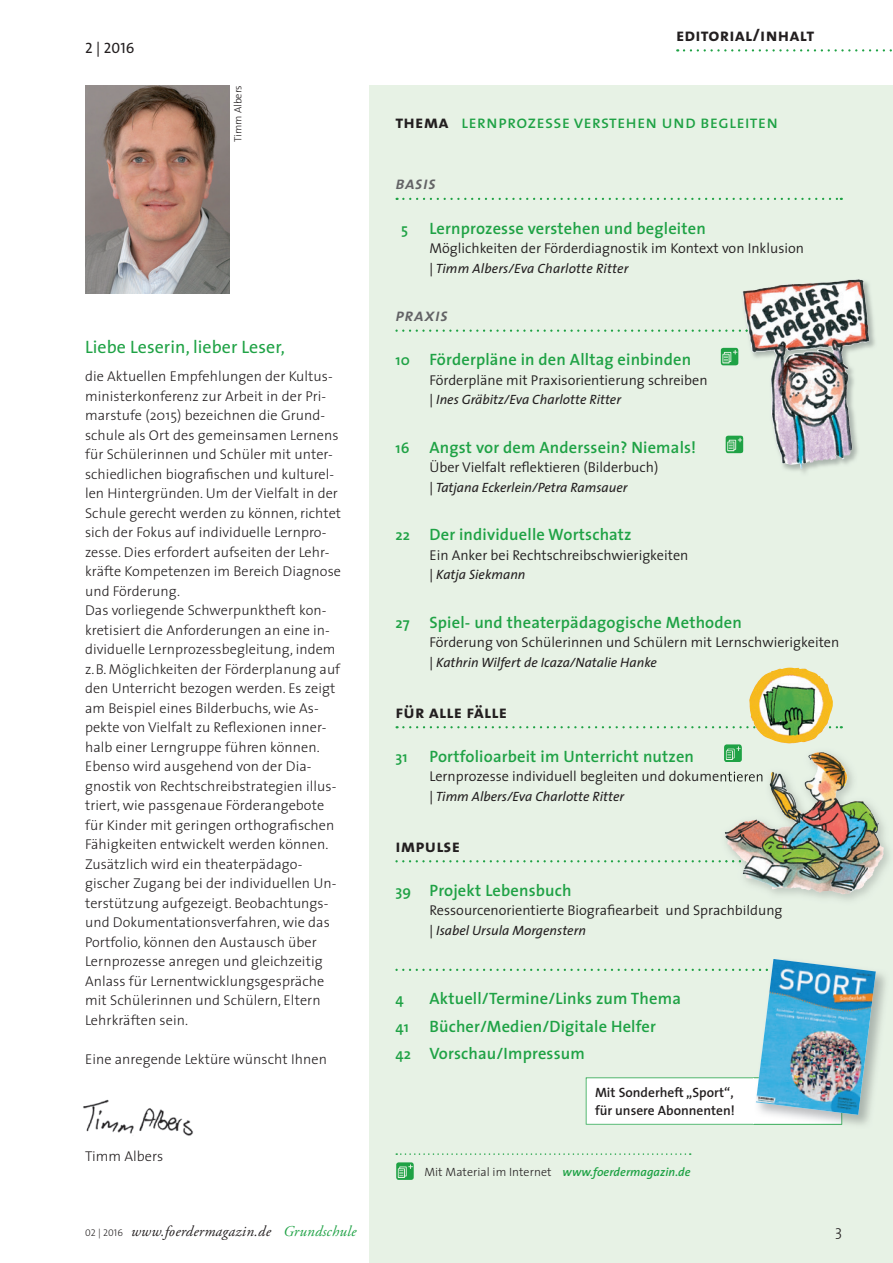
<style>
.page{position:relative;width:893px;height:1263px;background:#fff}
.page>*{position:absolute;margin:0;border:0;box-sizing:border-box;transform-origin:0 0}
.t1{font:18px "The Sans CV Caps";letter-spacing:.01em;color:#1fa245}
.t2{font:18px "The Sans CV Bold Caps";letter-spacing:.01em;color:#231f20}
.t3{font:18px "The Sans CV";letter-spacing:.005em;color:#1fa245}
.t4{font:italic 18px "The Sans CV Semi Bold Caps";letter-spacing:.02em;color:#636366}
.t5{font:700 16.5px/27.3px "The Sans CV Semi";letter-spacing:.01em;color:#1fa245}
.t6{font:italic 15px "Adobe Garamond Pro";letter-spacing:.02em;color:#231f20}
.t7{font:15px "The Sans CV Caps";color:#231f20}
.t8{font:700 15px "The Sans CV Semi";color:#1fa245}
.t9{font:15px "The Sans CV Light";color:#231f20}
.t10{font:14.25px/19.5px "The Sans CV Light";letter-spacing:.005em;color:#231f20}
.t11{font:300 14.25px "The Sans CV Semi";color:#231f20}
.t12{font:italic 13.5px "The Sans CV";color:#231f20}
.t13{font:700 13.5px/18.8px "The Sans CV Semi";color:#231f20}
.t14{font:12px "The Sans CV Light";letter-spacing:.005em;color:#231f20}
.t15{font:10.5px "The Sans CV Light";color:#231f20}
.s1{font-family:"The Sans CV Bold Caps";color:#231f20}
.s2{font-size:15px}
.s3{font-family:"The Sans CV Semi";font-weight:700;font-style:italic;color:#1fa245}
.s4{font-family:"The Sans CV Light Caps";font-style:normal;font-size:9.75px}
.s5{color:#1fa245}
</style>
<div class="page">
<div style="left:370px;top:85px;width:523px;height:1178px;background:#e7f2e5"></div>
<svg style="left:684px;top:49px;width:208px;height:3px"></svg>
<img style="left:85px;top:85px;width:145px;height:208px">
<svg style="left:397px;top:198px;width:445px;height:2px"></svg>
<svg style="left:397px;top:726px;width:445px;height:2px"></svg>
<img style="left:749px;top:668px;width:85px;height:76px">
<svg style="left:721px;top:348px;width:17px;height:17px"></svg>
<svg style="left:396px;top:1162px;width:18px;height:18px"></svg>
<svg style="left:396px;top:1153px;width:295px;height:2px"></svg>
<img style="left:83px;top:1099px;width:110px;height:37px">
<img style="left:754px;top:972px;width:132px;height:153px">
<svg style="left:395px;top:968px;width:481px;height:156px"></svg>
<img style="left:756px;top:959px;width:120px;height:156px">
<svg style="left:724px;top:744px;width:18px;height:3px"></svg>
<img style="left:741px;top:279px;width:134px;height:194px">
<svg style="left:395px;top:329px;width:347px;height:3px"></svg>
<svg style="left:726px;top:436px;width:16px;height:17px"></svg>
<img style="left:742px;top:279px;width:116px;height:190px">
<img style="left:720px;top:752px;width:170px;height:148px">
<svg style="left:395px;top:860px;width:447px;height:2px"></svg>
<img style="left:720px;top:771px;width:42px;height:14px">
<img style="left:724px;top:747px;width:18px;height:15px">
<img style="left:769px;top:753px;width:49px;height:76px">
<p class="t7" style="left:85px;top:36px;width:51px">2 | 2016</p>
<p class="t15" style="left:229px;top:142px;width:59px;rotate:-90deg">Timm Albers</p>
<p class="t3" style="left:85px;top:332px;width:201px">Liebe Leserin, lieber Leser,</p>
<p class="t10" style="left:85px;top:366px;width:258px">die Aktuellen Empfehlungen der Kultus&shy;ministerkonferenz zur Arbeit in der Pri&shy;marstufe (2015) bezeichnen die Grund&shy;schule als Ort des gemeinsamen Lernens für Schülerinnen und Schüler mit unter&shy;schiedlichen biografischen und kulturel&shy;len Hintergründen. Um der Vielfalt in der Schule gerecht werden zu können, richtet sich der Fokus auf individuelle Lernpro&shy;zesse. Dies erfordert aufseiten der Lehr&shy;kräfte Kompetenzen im Bereich Diagnose und Förderung.<br>Das vorliegende Schwerpunktheft kon&shy;kretisiert die Anforderungen an eine in&shy;dividuelle Lernprozessbegleitung, indem z. B. Möglichkeiten der Förderplanung auf den Unterricht bezogen werden. Es zeigt am Beispiel eines Bilderbuchs, wie As&shy;pekte von Vielfalt zu Reflexionen inner&shy;halb einer Lerngruppe führen können.<br>Ebenso wird ausgehend von der Dia&shy;gnostik von Rechtschreibstrategien illus&shy;triert, wie passgenaue Förderangebote für Kinder mit geringen orthografischen Fähigkeiten entwickelt werden können.<br>Zusätzlich wird ein theaterpädago&shy;gischer Zugang bei der individuellen Un&shy;terstützung aufgezeigt. Beobachtungs&shy;und Dokumentationsverfahren, wie das Portfolio, können den Austausch über Lernprozesse anregen und gleichzeitig Anlass für Lernentwicklungsgespräche mit Schülerinnen und Schülern, Eltern Lehrkräften sein.</p>
<p class="t10" style="left:85px;top:1049px;width:243px">Eine anregende Lektüre wünscht Ihnen</p>
<p class="t10" style="left:85px;top:1146px;width:80px">Timm Albers</p>
<p class="t2" style="left:676px;top:20px;width:140px">editorial/inhalt</p>
<p class="t1" style="left:395px;top:107px;width:384px"><span class="s1">thema</span> lernprozesse verstehen und begleiten</p>
<p class="t4" style="left:395px;top:168px;width:42px">basis</p>
<p class="t8" style="left:401px;top:216px;width:8px">5</p>
<p class="t5" style="left:429px;top:214px;width:278px">Lernprozesse verstehen und begleiten</p>
<p class="t11" style="left:429px;top:236px;width:376px">Möglichkeiten der Förderdiagnostik im Kontext von Inklusion</p>
<p class="t12" style="left:429px;top:257px;width:200px">| Timm Albers/Eva Charlotte Ritter</p>
<p class="t4" style="left:395px;top:300px;width:54px">praxis</p>
<p class="t5" style="left:395px;top:346px;width:297px"><span class="s2">10</span> Förderpläne in den Alltag einbinden</p>
<p class="t11" style="left:429px;top:368px;width:280px">Förderpläne mit Praxisorientierung schreiben</p>
<p class="t12" style="left:429px;top:388px;width:193px">| Ines Gräbitz/Eva Charlotte Ritter</p>
<p class="t5" style="left:395px;top:433px;width:302px"><span class="s2">16</span> Angst vor dem Anderssein? Niemals!</p>
<p class="t11" style="left:429px;top:456px;width:230px">Über Vielfalt reflektieren (Bilderbuch)</p>
<p class="t12" style="left:429px;top:476px;width:200px">| Tatjana Eckerlein/Petra Ramsauer</p>
<p class="t5" style="left:395px;top:521px;width:238px"><span class="s2">22</span> Der individuelle Wortschatz</p>
<p class="t11" style="left:429px;top:543px;width:260px">Ein Anker bei Rechtschreibschwierigkeiten</p>
<p class="t12" style="left:429px;top:563px;width:98px">| Katja Siekmann</p>
<p class="t5" style="left:395px;top:608px;width:348px"><span class="s2">27</span> Spiel- und theaterpädagogische Methoden</p>
<p class="t11" style="left:429px;top:631px;width:411px">Förderung von Schülerinnen und Schülern mit Lernschwierigkeiten</p>
<p class="t12" style="left:429px;top:651px;width:229px">| Kathrin Wilfert de Icaza/Natalie Hanke</p>
<p class="t2" style="left:395px;top:696px;width:113px">für alle fälle</p>
<p class="t8" style="left:395px;top:744px;width:14px">31</p>
<p class="t5" style="left:429px;top:742px;width:266px">Portfolioarbeit im Unterricht nutzen</p>
<p class="t11" style="left:429px;top:765px;width:336px">Lernprozesse individuell begleiten und dokumentieren</p>
<p class="t12" style="left:429px;top:785px;width:196px">| Timm Albers/Eva Charlotte Ritter</p>
<p class="t2" style="left:395px;top:830px;width:66px">impulse</p>
<p class="t5" style="left:395px;top:876px;width:178px"><span class="s2">39</span> Projekt Lebensbuch</p>
<p class="t11" style="left:429px;top:899px;width:354px">Ressourcenorientierte Biografiearbeit und Sprachbildung</p>
<p class="t12" style="left:429px;top:919px;width:158px">| Isabel Ursula Morgenstern</p>
<p class="t5" style="left:395px;top:985px;width:287px;text-indent:34px">Aktuell/Termine/Links zum Thema<br><span class="s2">41</span> Bücher/Medien/Digitale Helfer<br><span class="s2">42</span> Vorschau/Impressum</p>
<p class="t8" style="left:395px;top:987px;width:10px">4</p>
<p class="t13" style="left:595px;top:1082px;width:141px">Mit Sonderheft „Sport“, für unsere Abonnenten!</p>
<p class="t14" style="left:424px;top:1162px;width:268px">Mit Material im Internet <span class="s3">www.foerdermagazin.de</span></p>
<p class="t6" style="left:85px;top:1222px;width:273px"><span class="s4">02 | 2016</span> www.foerdermagazin.de <span class="s5">Grundschule</span></p>
<p class="t9" style="left:835px;top:1218px;width:8px">3</p>
</div>
